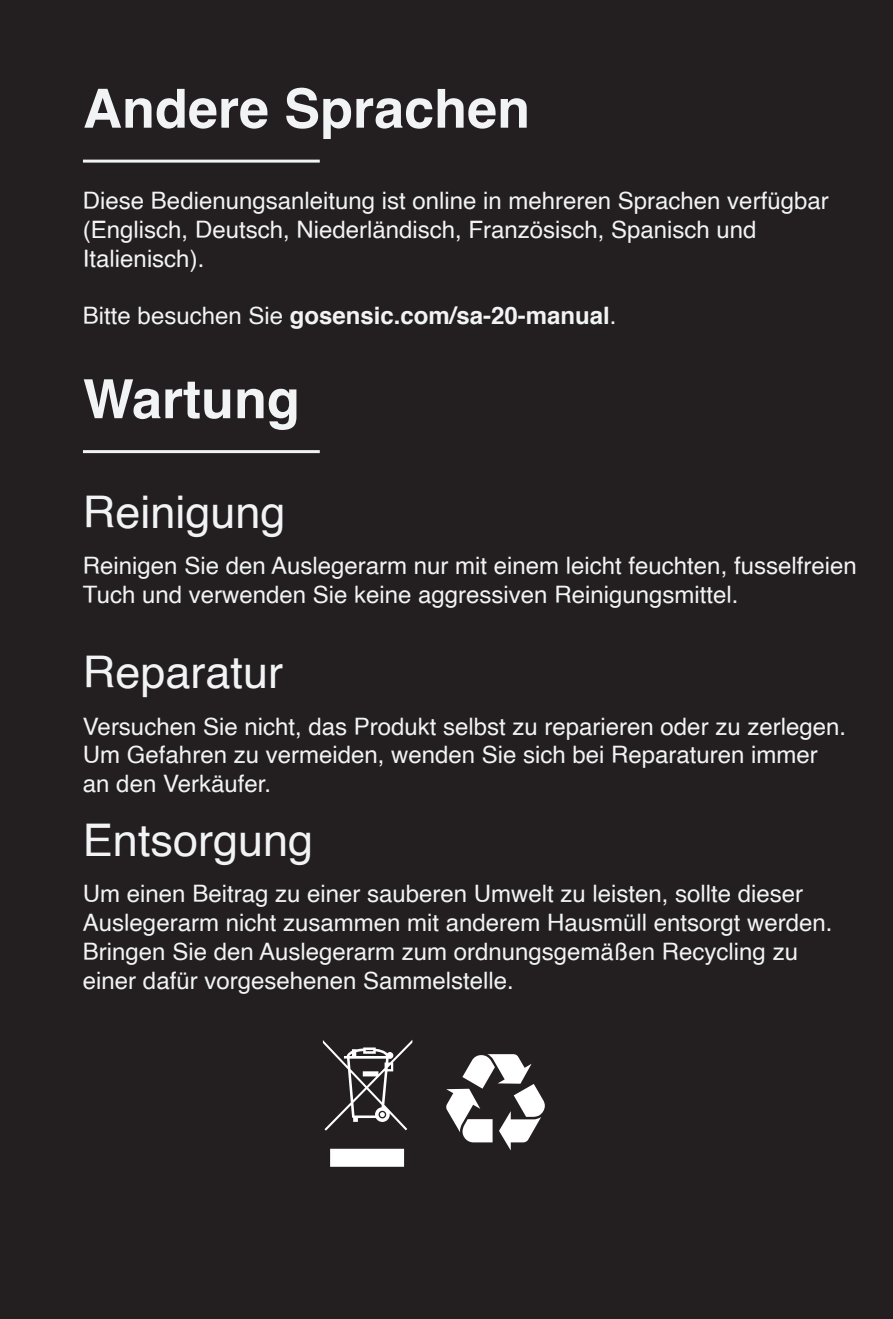
<style>
.page{position:relative;width:893px;height:1319px;background:#fff}
.page>*{position:absolute;margin:0;border:0;box-sizing:border-box;transform-origin:0 0}
.t1{font:700 54px "Helvetica";color:#f2f3f4}
.t2{font:45px "Helvetica";color:#f2f3f4}
.t3{font:24px/28.8px "Helvetica";color:#f2f3f4}
.t4{font:700 24px "Helvetica";color:#f2f3f4}
.s1{font-weight:400}
</style>
<div class="page">
<div style="left:0;top:0;width:893px;height:1318px;background:#231f20"></div>
<hr style="left:83px;top:450px;width:237px;height:3px;background:#f2f3f4">
<svg style="left:323px;top:1040px;width:89px;height:126px"></svg>
<svg style="left:446px;top:1054px;width:99px;height:96px"></svg>
<hr style="left:83px;top:159px;width:237px;height:3px;background:#f2f3f4">
<h1 class="t1" style="left:83px;top:65px;width:449px">Andere Sprachen</h1>
<p class="t3" style="left:83px;top:187px;width:747px">Diese Bedienungsanleitung ist online in mehreren Sprachen verfügbar (Englisch, Deutsch, Niederländisch, Französisch, Spanisch und<br>Italienisch).</p>
<p class="t4" style="left:83px;top:296px;width:535px"><span class="s1">Bitte besuchen Sie</span> gosensic.com/sa-20-manual<span class="s1">.</span></p>
<h1 class="t1" style="left:83px;top:355px;width:218px">Wartung</h1>
<h2 class="t2" style="left:83px;top:477px;width:204px">Reinigung</h2>
<p class="t3" style="left:83px;top:552px;width:775px">Reinigen Sie den Auslegerarm nur mit einem leicht feuchten, fusselfreien<br>Tuch und verwenden Sie keine aggressiven Reinigungsmittel.</p>
<h2 class="t2" style="left:83px;top:637px;width:202px">Reparatur</h2>
<p class="t3" style="left:83px;top:712px;width:765px">Versuchen Sie nicht, das Produkt selbst zu reparieren oder zu zerlegen.<br>Um Gefahren zu vermeiden, wenden Sie sich bei Reparaturen immer an den Verkäufer.</p>
<h2 class="t2" style="left:83px;top:805px;width:232px">Entsorgung</h2>
<p class="t3" style="left:83px;top:880px;width:751px">Um einen Beitrag zu einer sauberen Umwelt zu leisten, sollte dieser Auslegerarm nicht zusammen mit anderem Hausmüll entsorgt werden.<br>Bringen Sie den Auslegerarm zum ordnungsgemäßen Recycling zu einer dafür vorgesehenen Sammelstelle.</p>
</div>
